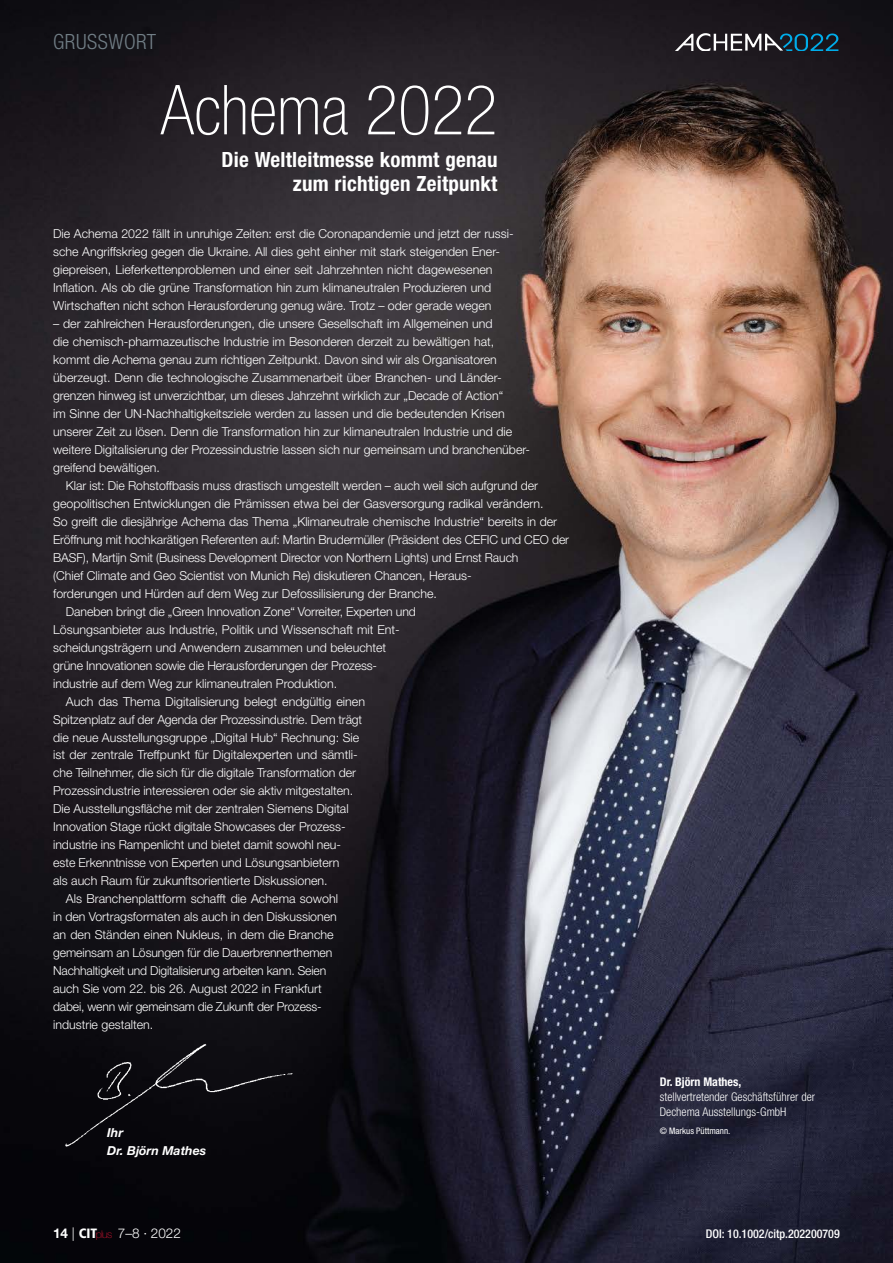
<style>
.page{position:relative;width:893px;height:1263px;background:#fff}
.page>*{position:absolute;margin:0;border:0;box-sizing:border-box;transform-origin:0 0}
.t1{font:100 condensed 69px "Helvetica Neue LT Std";color:#fff}
.t2{font:700 condensed 21px/24px "Helvetica Neue LT Std";letter-spacing:.01em;color:#fff;text-align:right}
.t3{font:300 condensed 21px "Helvetica Neue LT Std";letter-spacing:.025em;color:#717e86}
.t4{font:300 13.5px "Helvetica Neue LT Std";color:#fff}
.t5{font:300 12.3px/18px "Helvetica Neue LT Std";color:#fff}
.t6{font:italic 700 12.3px/18px "Helvetica Neue LT Std";color:#fff}
.t7{font:300 condensed 12px/15px "Helvetica Neue LT Std";color:#fff}
.t8{font:500 condensed 12px "Helvetica Neue LT Std";color:#fff}
.t9{font:700 condensed 12px "Helvetica Neue LT Std";color:#fff}
.t10{font:condensed 9px "Helvetica Neue LT Std";color:#fff}
.s1{font-weight:700}
.s2{font-family:"Frutiger LT Std";font-weight:900;font-stretch:condensed}
.s3{font-weight:100;font-size:10.65px;color:#ce1531}
</style>
<div class="page">
<img style="left:0;top:0;width:893px;height:1263px">
<svg style="left:675px;top:32px;width:163px;height:19px;background:#43515b"></svg>
<div style="left:63px;top:1037px;width:231px;height:127px;background:#09080d"></div>
<h2 class="t3" style="left:53px;top:29px;width:105px">GRUSSWORT</h2>
<h1 class="t1" style="left:161px;top:71px;width:338px">Achema 2022</h1>
<h2 class="t2" style="left:222px;top:147px;width:277px">Die Weltleitmesse kommt genau zum richtigen Zeitpunkt</h2>
<p class="t5" style="left:53px;top:225px;width:462px">Die Achema 2022 fällt in unruhige Zeiten: erst die Coronapandemie und jetzt der russi&shy;sche Angriffskrieg gegen die Ukraine. All dies geht einher mit stark steigenden Ener&shy;giepreisen, Lieferkettenproblemen und einer seit Jahrzehnten nicht dagewesenen Inflation. Als ob die grüne Transformation hin zum klimaneutralen Produzieren und Wirtschaften nicht schon Herausforderung genug wäre. Trotz – oder gerade wegen</p>
<p class="t5" style="left:53px;top:315px;width:479px">– der zahlreichen Herausforderungen, die unsere Gesellschaft im Allgemeinen und<br>die chemisch-pharmazeutische Industrie im Besonderen derzeit zu bewältigen hat, kommt die Achema genau zum richtigen Zeitpunkt. Davon sind wir als Organisatoren überzeugt. Denn die technologische Zusammenarbeit über Branchen- und Länder&shy;grenzen hinweg ist unverzichtbar, um dieses Jahrzehnt wirklich zur „Decade of Action“<br>im Sinne der UN-Nachhaltigkeitsziele werden zu lassen und die bedeutenden Krisen unserer Zeit zu lösen. Denn die Transformation hin zur klimaneutralen Industrie und die weitere Digitalisierung der Prozessindustrie lassen sich nur gemeinsam und branchenüber&shy;greifend bewältigen.</p>
<p class="t5" style="left:66px;top:476px;width:474px">Klar ist: Die Rohstoffbasis muss drastisch umgestellt werden – auch weil sich aufgrund der</p>
<p class="t5" style="left:53px;top:494px;width:492px">geopolitischen Entwicklungen die Prämissen etwa bei der Gasversorgung radikal verändern.</p>
<p class="t5" style="left:53px;top:512px;width:505px">So greift die diesjährige Achema das Thema „Klimaneutrale chemische Industrie“ bereits in der</p>
<p class="t5" style="left:53px;top:530px;width:517px">Eröffnung mit hochkarätigen Referenten auf: Martin Brudermüller (Präsident des CEFIC und CEO der</p>
<p class="t5" style="left:53px;top:548px;width:467px">BASF), Martijn Smit (Business Development Director von Northern Lights) und Ernst Rauch</p>
<p class="t5" style="left:53px;top:566px;width:420px">(Chief Climate and Geo Scientist von Munich Re) diskutieren Chancen, Heraus-</p>
<p class="t5" style="left:53px;top:584px;width:385px">forderungen und Hürden auf dem Weg zur Defossilisierung der Branche.</p>
<p class="t5" style="left:66px;top:602px;width:351px">Daneben bringt die „Green Innovation Zone“ Vorreiter, Experten und</p>
<p class="t5" style="left:53px;top:620px;width:348px">Lösungsanbieter aus Industrie, Politik und Wissenschaft mit Ent-</p>
<p class="t5" style="left:53px;top:638px;width:335px">scheidungsträgern und Anwendern zusammen und beleuchtet</p>
<p class="t5" style="left:53px;top:656px;width:324px">grüne Innovationen sowie die Herausforderungen der Prozess-</p>
<p class="t5" style="left:53px;top:674px;width:285px">industrie auf dem Weg zur klimaneutralen Produktion.</p>
<p class="t5" style="left:66px;top:692px;width:301px">Auch das Thema Digitalisierung belegt endgültig einen</p>
<p class="t5" style="left:53px;top:710px;width:310px">Spitzenplatz auf der Agenda der Prozessindustrie. Dem trägt</p>
<p class="t5" style="left:53px;top:728px;width:307px">die neue Ausstellungsgruppe „Digital Hub“ Rechnung: Sie</p>
<p class="t5" style="left:53px;top:746px;width:306px">ist der zentrale Treffpunkt für Digitalexperten und sämtli-</p>
<p class="t5" style="left:53px;top:764px;width:304px">che Teilnehmer, die sich für die digitale Transformation der</p>
<p class="t5" style="left:53px;top:782px;width:302px">Prozessindustrie interessieren oder sie aktiv mitgestalten.</p>
<p class="t5" style="left:53px;top:800px;width:297px">Die Ausstellungsfläche mit der zentralen Siemens Digital</p>
<p class="t5" style="left:53px;top:818px;width:292px">Innovation Stage rückt digitale Showcases der Prozess-</p>
<p class="t5" style="left:53px;top:836px;width:290px">industrie ins Rampenlicht und bietet damit sowohl neu-</p>
<p class="t5" style="left:53px;top:854px;width:288px">este Erkenntnisse von Experten und Lösungsanbietern</p>
<p class="t5" style="left:53px;top:872px;width:276px">als auch Raum für zukunftsorientierte Diskussionen.</p>
<p class="t5" style="left:66px;top:889px;width:274px">Als Branchenplattform schafft die Achema sowohl</p>
<p class="t5" style="left:53px;top:907px;width:285px">in den Vortragsformaten als auch in den Diskussionen</p>
<p class="t5" style="left:53px;top:925px;width:282px">an den Ständen einen Nukleus, in dem die Branche</p>
<p class="t5" style="left:53px;top:943px;width:281px">gemeinsam an Lösungen für die Dauerbrennerthemen</p>
<p class="t5" style="left:53px;top:961px;width:275px">Nachhaltigkeit und Digitalisierung arbeiten kann. Seien</p>
<p class="t5" style="left:53px;top:979px;width:270px">auch Sie vom 22. bis 26. August 2022 in Frankfurt</p>
<p class="t5" style="left:53px;top:997px;width:269px">dabei, wenn wir gemeinsam die Zukunft der Prozess-</p>
<p class="t5" style="left:53px;top:1015px;width:102px">industrie gestalten.</p>
<p class="t6" style="left:107px;top:1123px;width:101px">Ihr<br>Dr. Björn Mathes</p>
<p class="t9" style="left:660px;top:1074px;width:83px">Dr. Björn Mathes,</p>
<p class="t7" style="left:660px;top:1089px;width:157px">stellvertretender Geschäftsführer der<br>Dechema Ausstellungs-GmbH</p>
<p class="t10" style="left:660px;top:1126px;width:72px">© Markus Püttmann.</p>
<p class="t4" style="left:53px;top:1224px;width:129px"><span class="s1">14</span> | <span class="s2">CIT</span><span class="s3">plus</span> 7–8 · 2022</p>
<p class="t8" style="left:706px;top:1226px;width:135px">DOI: 10.1002/citp.202200709</p>
</div>
